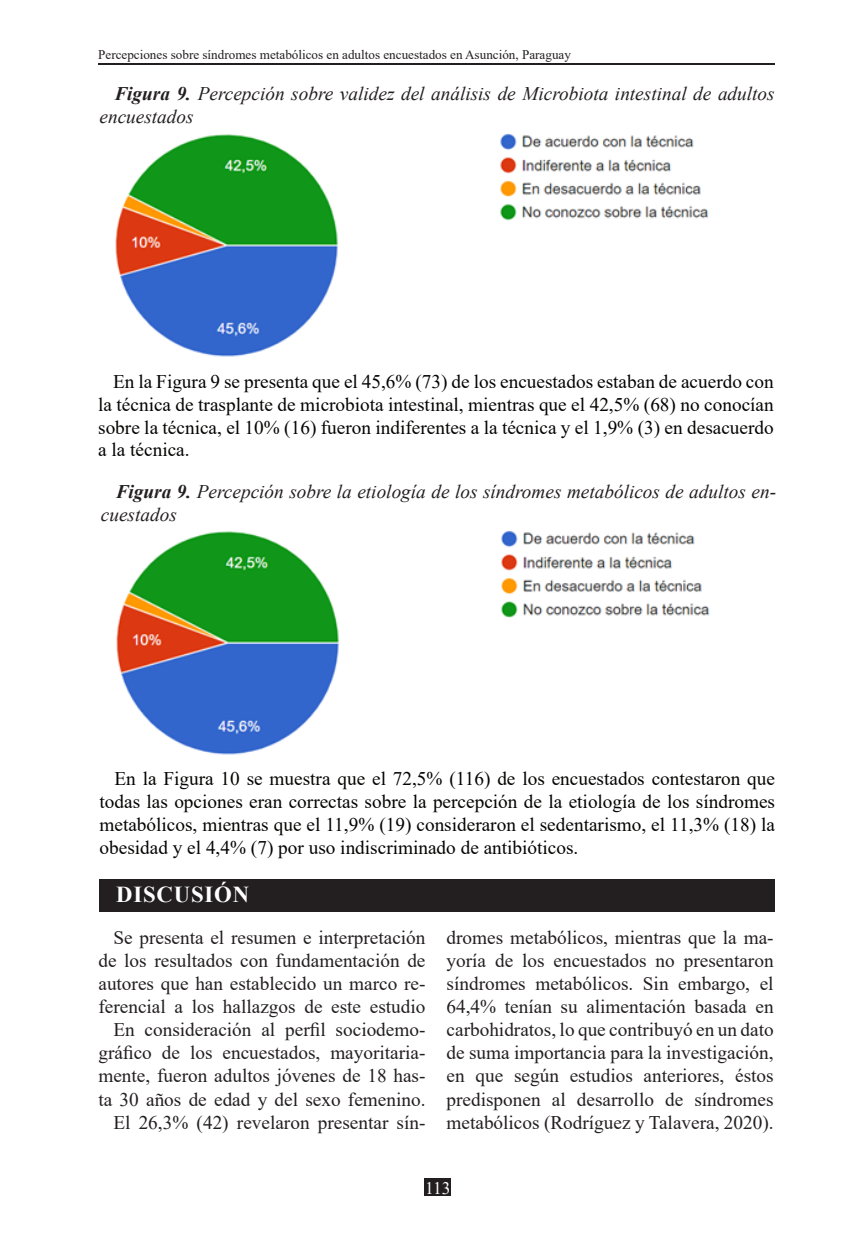
<style>
.page{position:relative;width:844px;height:1241px;background:#fff}
.page>*{position:absolute;margin:0;border:0;box-sizing:border-box;transform-origin:0 0}
.t1{font:700 22.75px "Times New Roman";letter-spacing:.035em;color:#fff}
.t2{font:19.25px/23.1px "Times New Roman";color:#231f20;text-align:justify}
.t3{font:19.25px/22.8px "Times New Roman";color:#040503;text-align:justify}
.t4{font:italic 19.25px/22.8px "Times New Roman";color:#231f20}
.t5{font:17.5px "Times New Roman";color:#fff}
.t6{font:13.12px "Times New Roman";color:#231f20}
.s1{font-weight:700}
</style>
<div class="page">
<hr style="left:98px;top:63px;width:676px;height:2px;background:#231f20">
<div style="left:424px;top:1178px;width:27px;height:17px;background:#231f20"></div>
<img style="left:115px;top:133px;width:594px;height:224px">
<img style="left:116px;top:530px;width:594px;height:225px">
<div style="left:100px;top:879px;width:675px;height:32px;background:#231f20"></div>
<p class="t6" style="left:98px;top:46px;width:474px">Percepciones sobre síndromes metabólicos en adultos encuestados en Asunción, Paraguay</p>
<p class="t4" style="left:99px;top:82px;width:676px;text-indent:15px"><span class="s1">Figura 9.</span> Percepción sobre validez del análisis de Microbiota intestinal de adultos encuestados</p>
<p class="t3" style="left:98px;top:369px;width:677px;text-indent:15px">En la Figura 9 se presenta que el 45,6% (73) de los encuestados estaban de acuerdo con la técnica de trasplante de microbiota intestinal, mientras que el 42,5% (68) no conocían sobre la técnica, el 10% (16) fueron indiferentes a la técnica y el 1,9% (3) en desacuerdo a la técnica.</p>
<p class="t4" style="left:101px;top:479px;width:676px;text-indent:15px"><span class="s1">Figura 9.</span> Percepción sobre la etiología de los síndromes metabólicos de adultos en&shy;cuestados</p>
<p class="t3" style="left:99px;top:766px;width:677px;text-indent:15px">En la Figura 10 se muestra que el 72,5% (116) de los encuestados contestaron que todas las opciones eran correctas sobre la percepción de la etiología de los síndromes metabólicos, mientras que el 11,9% (19) consideraron el sedentarismo, el 11,3% (18) la obesidad y el 4,4% (7) por uso indiscriminado de antibióticos.</p>
<p class="t1" style="left:116px;top:878px;width:134px">DISCUSIÓN</p>
<p class="t2" style="left:98px;top:924px;width:328px;text-indent:15px">Se presenta el resumen e interpretación de los resultados con fundamentación de autores que han establecido un marco re&shy;ferencial a los hallazgos de este estudio</p>
<p class="t2" style="left:98px;top:1017px;width:328px;text-indent:15px">En consideración al perfil sociodemo&shy;gráfico de los encuestados, mayoritaria&shy;mente, fueron adultos jóvenes de 18 has&shy;ta 30 años de edad y del sexo femenino.</p>
<p class="t2" style="left:113px;top:1109px;width:313px">El 26,3% (42) revelaron presentar sín-</p>
<p class="t2" style="left:446px;top:924px;width:328px">dromes metabólicos, mientras que la ma&shy;yoría de los encuestados no presentaron síndromes metabólicos. Sin embargo, el 64,4% tenían su alimentación basada en carbohidratos, lo que contribuyó en un dato de suma importancia para la investigación, en que según estudios anteriores, éstos predisponen al desarrollo de síndromes metabólicos (Rodríguez y Talavera, 2020).</p>
<p class="t5" style="left:425px;top:1175px;width:27px">113</p>
</div>
